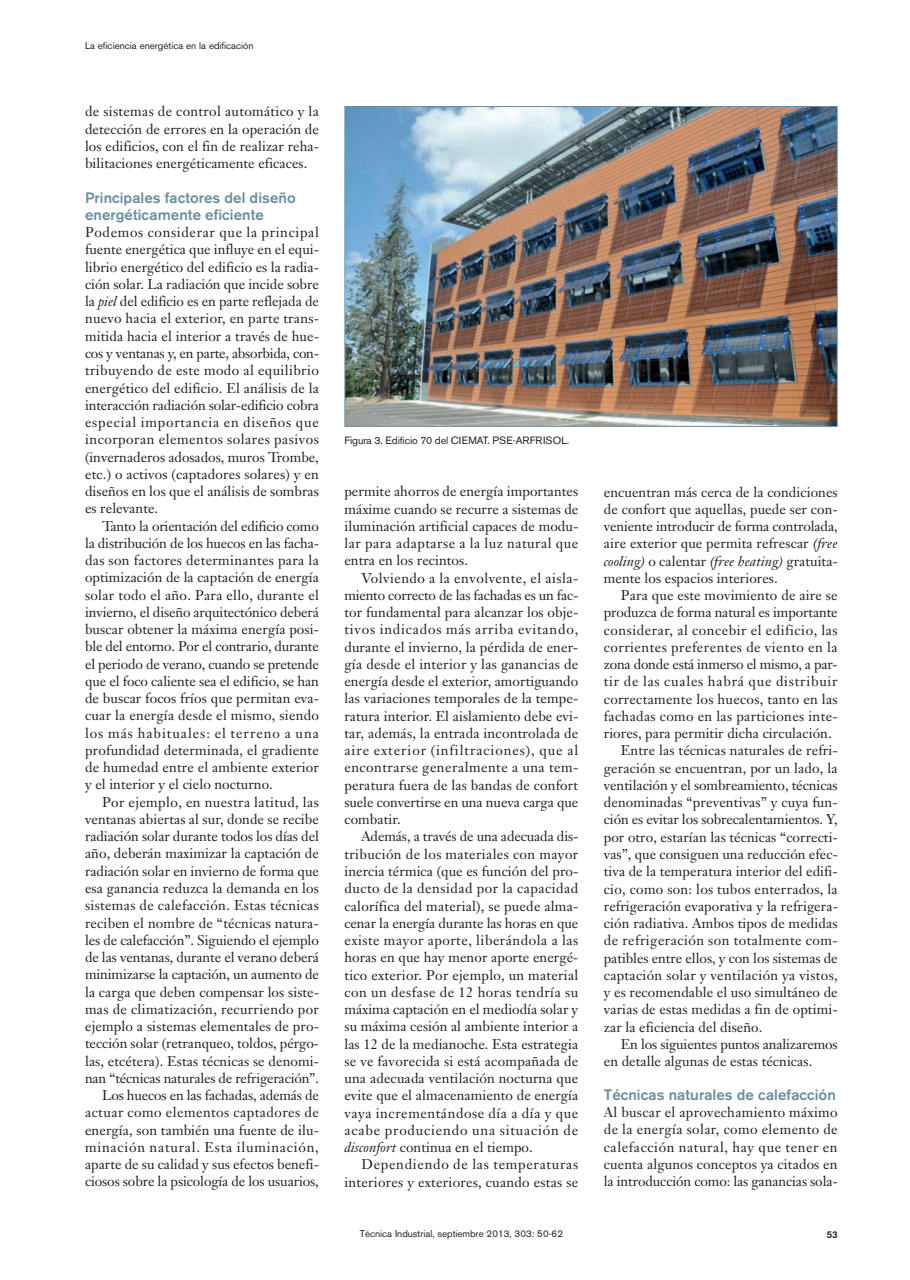
<style>
.page{position:relative;width:910px;height:1280px;background:#fff}
.page>*{position:absolute;margin:0;border:0;box-sizing:border-box;transform-origin:0 0}
.t1{font:500 15px/17.2px "Akzidenz Grotesk BE";letter-spacing:.005em;color:#6a8e9e}
.t2{font:13.95px/17.2px "Janson Text";letter-spacing:.005em;color:#231f20;text-align:justify}
.t3{font:13.95px "Janson Text";letter-spacing:.035em;color:#231f20}
.t4{font:13.95px "Janson Text";letter-spacing:-.015em;color:#231f20}
.t5{font:13.95px "Janson Text";letter-spacing:.025em;color:#231f20}
.t6{font:13.95px "Janson Text";letter-spacing:.055em;color:#231f20}
.t7{font:10.5px "Akzidenz Grotesk BE";letter-spacing:-.005em;color:#231f20}
.t8{font:9.75px "Akzidenz Grotesk BE";color:#231f20}
.t9{font:500 9.75px "Akzidenz Grotesk BE";color:#231f20}
.s1{font-style:italic}
</style>
<div class="page">
<img style="left:346px;top:108px;width:490px;height:317px">
<div style="left:344px;top:106px;width:494px;height:321px;border:1px solid #6a8e9e"></div>
<p class="t8" style="left:85px;top:43px;width:170px">La eficiencia energética en la edificación</p>
<p class="t2" style="left:85px;top:104px;width:236px">de sistemas de control automático y la detección de errores en la operación de los edificios, con el fin de realizar reha&shy;bilitaciones energéticamente eficaces.</p>
<p class="t1" style="left:85px;top:190px;width:212px">Principales factores del diseño energéticamente eficiente</p>
<p class="t2" style="left:85px;top:225px;width:236px">Podemos considerar que la principal fuente energética que influye en el equi&shy;librio energético del edificio es la radia&shy;ción solar. La radiación que incide sobre la <span class="s1">piel</span> del edificio es en parte reflejada de nuevo hacia el exterior, en parte trans&shy;mitida hacia el interior a través de hue&shy;cos y ventanas y, en parte, absorbida, con&shy;tribuyendo de este modo al equilibrio energético del edificio. El análisis de la interacción radiación solar-edificio cobra especial importancia en diseños que incorporan elementos solares pasivos (invernaderos adosados, muros Trombe, etc.) o activos (captadores solares) y en diseños en los que el análisis de sombras es relevante.</p>
<p class="t2" style="left:85px;top:518px;width:236px;text-indent:17px">Tanto la orientación del edificio como la distribución de los huecos en las facha&shy;das son factores determinantes para la optimización de la captación de energía solar todo el año. Para ello, durante el invierno, el diseño arquitectónico deberá buscar obtener la máxima energía posi&shy;ble del entorno. Por el contrario, durante el periodo de verano, cuando se pretende que el foco caliente sea el edificio, se han de buscar focos fríos que permitan eva&shy;cuar la energía desde el mismo, siendo los más habituales: el terreno a una profundidad determinada, el gradiente de humedad entre el ambiente exterior y el interior y el cielo nocturno.</p>
<p class="t2" style="left:85px;top:795px;width:236px;text-align:right">Por ejemplo, en nuestra latitud, las ventanas abiertas al sur, donde se recibe radiación solar durante todos los días del año, deberán maximizar la captación de radiación solar en invierno de forma que esa ganancia reduzca la demanda en los sistemas de calefacción. Estas técnicas reciben el nombre de “técnicas natura&shy;les de calefacción”. Siguiendo el ejemplo de las ventanas, durante el verano deberá minimizarse la captación, un aumento de la carga que deben compensar los siste&shy;mas de climatización, recurriendo por ejemplo a sistemas elementales de pro&shy;tección solar (retranqueo, toldos, pérgo&shy;las, etcétera). Estas técnicas se denomi&shy;nan “técnicas naturales de refrigeración”.<br>Los huecos en las fachadas, además de actuar como elementos captadores de energía, son también una fuente de ilu&shy;minación natural. Esta iluminación, aparte de su calidad y sus efectos benefi&shy;ciosos sobre la psicología de los usuarios,</p>
<p class="t7" style="left:344px;top:437px;width:226px">Figura 3. Edificio 70 del CIEMAT. PSE-ARFRISOL.</p>
<p class="t2" style="left:344px;top:484px;width:236px">permite ahorros de energía importantes máxime cuando se recurre a sistemas de iluminación artificial capaces de modu&shy;lar para adaptarse a la luz natural que entra en los recintos.</p>
<p class="t2" style="left:344px;top:570px;width:236px;text-indent:17px">Volviendo a la envolvente, el aisla&shy;miento correcto de las fachadas es un fac&shy;tor fundamental para alcanzar los obje&shy;tivos indicados más arriba evitando, durante el invierno, la pérdida de ener&shy;gía desde el interior y las ganancias de energía desde el exterior, amortiguando las variaciones temporales de la tempe&shy;ratura interior. El aislamiento debe evi&shy;tar, además, la entrada incontrolada de aire exterior (infiltraciones), que al encontrarse generalmente a una tem&shy;peratura fuera de las bandas de confort suele convertirse en una nueva carga que combatir.</p>
<p class="t2" style="left:344px;top:829px;width:236px;text-indent:17px">Además, a través de una adecuada dis&shy;tribución de los materiales con mayor inercia térmica (que es función del pro&shy;ducto de la densidad por la capacidad calorífica del material), se puede alma&shy;cenar la energía durante las horas en que existe mayor aporte, liberándola a las horas en que hay menor aporte energé&shy;tico exterior. Por ejemplo, un material con un desfase de 12 horas tendría su máxima captación en el mediodía solar y su máxima cesión al ambiente interior a las 12 de la medianoche. Esta estrategia se ve favorecida si está acompañada de una adecuada ventilación nocturna que evite que el almacenamiento de energía vaya incrementándose día a día y que acabe produciendo una situación de <span class="s1">disconfort</span> continua en el tiempo.</p>
<p class="t2" style="left:344px;top:1157px;width:235px;text-align:right">Dependiendo de las temperaturas interiores y exteriores, cuando estas se</p>
<p class="t2" style="left:604px;top:484px;width:236px">encuentran más cerca de la condiciones de confort que aquellas, puede ser con&shy;veniente introducir de forma controlada, aire exterior que permita refrescar <span class="s1">(free cooling)</span> o calentar <span class="s1">(free heating)</span> gratuita&shy;mente los espacios interiores.</p>
<p class="t2" style="left:621px;top:588px;width:218px">Para que este movimiento de aire se</p>
<p class="t2" style="left:604px;top:605px;width:235px">produzca de forma natural es importante</p>
<p class="t3" style="left:604px;top:624px;width:235px">considerar, al concebir el edificio, las</p>
<p class="t3" style="left:604px;top:641px;width:235px">corrientes preferentes de viento en la</p>
<p class="t4" style="left:604px;top:658px;width:235px">zona donde está inmerso el mismo, a par-</p>
<p class="t6" style="left:604px;top:676px;width:235px">tir de las cuales habrá que distribuir</p>
<p class="t2" style="left:604px;top:691px;width:235px">correctamente los huecos, tanto en las</p>
<p class="t5" style="left:604px;top:710px;width:236px">fachadas como en las particiones inte-</p>
<p class="t2" style="left:604px;top:726px;width:229px">riores, para permitir dicha circulación.</p>
<p class="t2" style="left:621px;top:743px;width:219px">Entre las técnicas naturales de refri-</p>
<p class="t2" style="left:604px;top:761px;width:235px">geración se encuentran, por un lado, la</p>
<p class="t2" style="left:604px;top:778px;width:235px">ventilación y el sombreamiento, técnicas</p>
<p class="t2" style="left:604px;top:795px;width:236px">denominadas “preventivas” y cuya fun-</p>
<p class="t2" style="left:604px;top:812px;width:235px">ción es evitar los sobrecalentamientos. Y,</p>
<p class="t2" style="left:604px;top:830px;width:236px">por otro, estarían las técnicas “correcti-</p>
<p class="t2" style="left:604px;top:847px;width:236px">vas”, que consiguen una reducción efec-</p>
<p class="t2" style="left:604px;top:864px;width:236px">tiva de la temperatura interior del edifi-</p>
<p class="t2" style="left:604px;top:881px;width:235px">cio, como son: los tubos enterrados, la</p>
<p class="t2" style="left:604px;top:899px;width:236px">refrigeración evaporativa y la refrigera-</p>
<p class="t2" style="left:604px;top:916px;width:235px">ción radiativa. Ambos tipos de medidas</p>
<p class="t3" style="left:604px;top:935px;width:236px">de refrigeración son totalmente com-</p>
<p class="t2" style="left:604px;top:950px;width:235px">patibles entre ellos, y con los sistemas de</p>
<p class="t2" style="left:604px;top:968px;width:235px">captación solar y ventilación ya vistos,</p>
<p class="t2" style="left:604px;top:985px;width:235px">y es recomendable el uso simultáneo de</p>
<p class="t2" style="left:604px;top:1002px;width:236px">varias de estas medidas a fin de optimi-</p>
<p class="t2" style="left:604px;top:1019px;width:160px">zar la eficiencia del diseño.</p>
<p class="t2" style="left:621px;top:1037px;width:218px">En los siguientes puntos analizaremos</p>
<p class="t2" style="left:604px;top:1054px;width:210px">en detalle algunas de estas técnicas.</p>
<p class="t1" style="left:604px;top:1087px;width:233px">Técnicas naturales de calefacción</p>
<p class="t2" style="left:604px;top:1105px;width:236px">Al buscar el aprovechamiento máximo de la energía solar, como elemento de calefacción natural, hay que tener en cuenta algunos conceptos ya citados en la introducción como: las ganancias sola-</p>
<p class="t8" style="left:360px;top:1230px;width:205px">Técnica Industrial, septiembre 2013, 303: 50-62</p>
<p class="t9" style="left:827px;top:1231px;width:12px">53</p>
</div>
